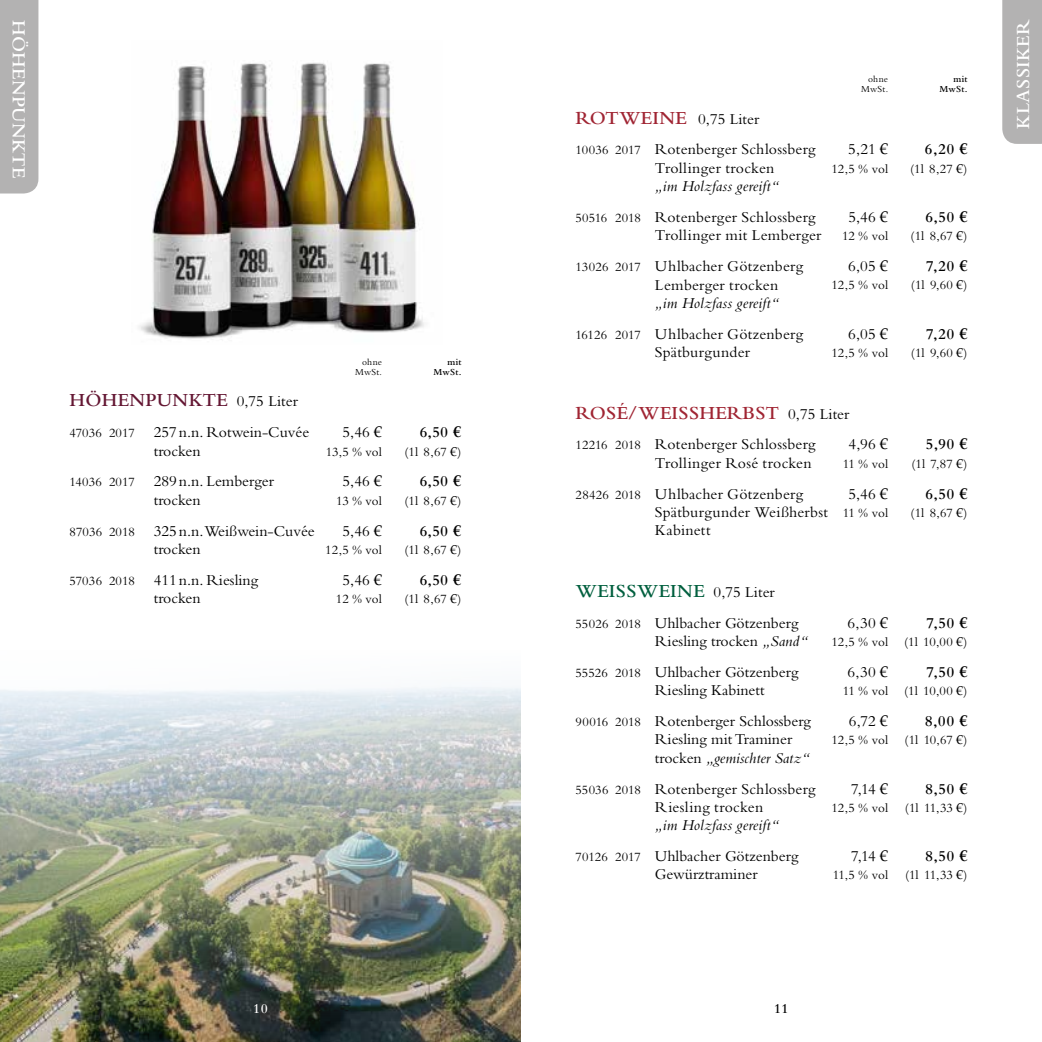
<style>
.page{position:relative;width:1042px;height:1042px;background:#fff}
.page>*{position:absolute;margin:0;border:0;box-sizing:border-box;transform-origin:0 0}
.t1{font:600 19.25px "Bembo";letter-spacing:.02em;color:#a02533}
.t2{font:600 19.25px "Bembo";letter-spacing:.02em;color:#fff}
.t3{font:600 19.25px "Bembo";letter-spacing:.02em;color:#641733}
.t4{font:600 19.25px "Bembo";letter-spacing:.02em;color:#005f3e}
.t5{font:15.75px/30.8px "Bembo";letter-spacing:.005em;color:#000}
.t6{font:italic 15.75px/30.8px "Bembo";letter-spacing:.01em;color:#000}
.t7{font:600 15.75px "Bembo";letter-spacing:.005em;color:#000}
.t8{font:15.75px "Bembo";letter-spacing:.025em;color:#000}
.t9{font:600 14px "Bembo";color:#fff}
.t10{font:600 14px "Bembo";color:#000}
.t11{font:13.12px "Bembo";letter-spacing:.005em;color:#000}
.t12{font:9.62px "Bembo";letter-spacing:.02em;color:#000}
.t13{font:600 9.62px "Bembo";letter-spacing:.02em;color:#000}
.s1{font-weight:400;font-size:15.75px;color:#000}
.s2{font-size:13.12px}
.s3{font-family:"Book Antiqua"}
.s4{font-family:"Book Antiqua";font-weight:700}
.s5{font-weight:600;font-size:19.25px;color:#a02533}
.s6{font-style:italic}
.s7{font-style:normal;font-size:13.12px}
.s8{font-style:normal}
</style>
<div class="page">
<img style="left:139px;top:62px;width:285px;height:278px">
<img style="left:0;top:686px;width:521px;height:356px">
<div style="left:0;top:0;width:38px;height:193px;background:#b3b2b2"></div>
<div style="left:1002px;top:0;width:40px;height:144px;background:#b3b2b2"></div>
<p class="t2" style="left:30px;top:20px;width:160px;rotate:90deg">HÖHENPUNKTE</p>
<p class="t12" style="left:362px;top:356px;width:22px">ohne</p>
<p class="t13" style="left:447px;top:356px;width:16px">mit</p>
<p class="t12" style="left:355px;top:366px;width:28px">MwSt.</p>
<p class="t13" style="left:433px;top:367px;width:30px">MwSt.</p>
<p class="t3" style="left:69px;top:390px;width:230px">HÖHENPUNKTE <span class="s1">0,75 Liter</span></p>
<p class="t5" style="left:69px;top:417px;width:241px"><span class="s2">47036 2017</span> 257n.n. Rotwein-Cuvée</p>
<p class="t5" style="left:342px;top:417px;width:41px">5,46 <span class="s3">€</span></p>
<p class="t7" style="left:419px;top:423px;width:43px">6,50 <span class="s4">€</span></p>
<p class="t5" style="left:154px;top:435px;width:48px">trocken</p>
<p class="t11" style="left:326px;top:444px;width:58px">13,5 % vol</p>
<p class="t11" style="left:404px;top:444px;width:58px">(1l 8,67 <span class="s3">€</span>)</p>
<p class="t5" style="left:69px;top:466px;width:206px"><span class="s2">14036 2017</span> 289n.n. Lemberger</p>
<p class="t5" style="left:342px;top:466px;width:41px">5,46 <span class="s3">€</span></p>
<p class="t7" style="left:419px;top:473px;width:43px">6,50 <span class="s4">€</span></p>
<p class="t5" style="left:154px;top:484px;width:48px">trocken</p>
<p class="t11" style="left:336px;top:493px;width:47px">13 % vol</p>
<p class="t11" style="left:404px;top:493px;width:58px">(1l 8,67 <span class="s3">€</span>)</p>
<p class="t5" style="left:69px;top:515px;width:247px"><span class="s2">87036 2018</span> 325n.n.Weißwein-Cuvée</p>
<p class="t5" style="left:342px;top:515px;width:41px">5,46 <span class="s3">€</span></p>
<p class="t7" style="left:419px;top:522px;width:43px">6,50 <span class="s4">€</span></p>
<p class="t5" style="left:154px;top:533px;width:48px">trocken</p>
<p class="t11" style="left:325px;top:542px;width:58px">12,5 % vol</p>
<p class="t11" style="left:404px;top:542px;width:58px">(1l 8,67 <span class="s3">€</span>)</p>
<p class="t5" style="left:69px;top:564px;width:190px"><span class="s2">57036 2018</span> 411n.n. Riesling</p>
<p class="t5" style="left:342px;top:564px;width:41px">5,46 <span class="s3">€</span></p>
<p class="t7" style="left:419px;top:571px;width:43px">6,50 <span class="s4">€</span></p>
<p class="t5" style="left:154px;top:582px;width:48px">trocken</p>
<p class="t11" style="left:336px;top:591px;width:48px">12 % vol</p>
<p class="t11" style="left:404px;top:591px;width:58px">(1l 8,67 <span class="s3">€</span>)</p>
<p class="t9" style="left:253px;top:1000px;width:16px">10</p>
<p class="t5" style="left:575px;top:103px;width:242px"><span class="s5">ROTWEINE</span> 0,75 Liter<br><span class="s2">10036 2017</span> Rotenberger Schlossberg</p>
<p class="t12" style="left:868px;top:73px;width:22px">ohne</p>
<p class="t13" style="left:953px;top:73px;width:16px">mit</p>
<p class="t12" style="left:861px;top:84px;width:28px">MwSt.</p>
<p class="t13" style="left:939px;top:84px;width:30px">MwSt.</p>
<p class="t5" style="left:848px;top:134px;width:41px">5,21 <span class="s3">€</span></p>
<p class="t7" style="left:924px;top:141px;width:44px">6,20 <span class="s4">€</span></p>
<p class="t5" style="left:655px;top:152px;width:121px">Trollinger trocken</p>
<p class="t11" style="left:831px;top:161px;width:58px">12,5 % vol</p>
<p class="t11" style="left:910px;top:161px;width:59px">(1l 8,27 <span class="s3">€</span>)</p>
<p class="t5" style="left:575px;top:170px;width:242px;text-indent:79px"><span class="s6">„im Holzfass gereift“<br></span><span class="s2">50516 2018</span> Rotenberger Schlossberg</p>
<p class="t5" style="left:848px;top:201px;width:41px">5,46 <span class="s3">€</span></p>
<p class="t7" style="left:925px;top:208px;width:44px">6,50 <span class="s4">€</span></p>
<p class="t5" style="left:655px;top:220px;width:168px">Trollinger mit Lemberger</p>
<p class="t11" style="left:842px;top:229px;width:48px">12 % vol</p>
<p class="t11" style="left:910px;top:229px;width:58px">(1l 8,67 <span class="s3">€</span>)</p>
<p class="t5" style="left:575px;top:250px;width:229px"><span class="s2">13026 2017</span> Uhlbacher Götzenberg</p>
<p class="t5" style="left:848px;top:250px;width:42px">6,05 <span class="s3">€</span></p>
<p class="t7" style="left:926px;top:257px;width:43px">7,20 <span class="s4">€</span></p>
<p class="t5" style="left:655px;top:269px;width:125px">Lemberger trocken</p>
<p class="t11" style="left:831px;top:278px;width:58px">12,5 % vol</p>
<p class="t11" style="left:911px;top:278px;width:58px">(1l 9,60 <span class="s3">€</span>)</p>
<p class="t6" style="left:575px;top:287px;width:229px;text-indent:79px">„im Holzfass gereift“<br><span class="s7">16126 2017</span> <span class="s8">Uhlbacher Götzenberg</span></p>
<p class="t5" style="left:848px;top:318px;width:42px">6,05 <span class="s3">€</span></p>
<p class="t7" style="left:926px;top:325px;width:43px">7,20 <span class="s4">€</span></p>
<p class="t5" style="left:655px;top:336px;width:97px">Spätburgunder</p>
<p class="t11" style="left:831px;top:345px;width:58px">12,5 % vol</p>
<p class="t11" style="left:911px;top:345px;width:58px">(1l 9,60 <span class="s3">€</span>)</p>
<p class="t1" style="left:575px;top:402px;width:275px">ROSÉ/WEISSHERBST <span class="s1">0,75 Liter</span></p>
<p class="t5" style="left:575px;top:429px;width:242px"><span class="s2">12216 2018</span> Rotenberger Schlossberg</p>
<p class="t5" style="left:848px;top:429px;width:41px">4,96 <span class="s3">€</span></p>
<p class="t7" style="left:925px;top:436px;width:43px">5,90 <span class="s4">€</span></p>
<p class="t5" style="left:655px;top:447px;width:158px">Trollinger Rosé trocken</p>
<p class="t11" style="left:842px;top:456px;width:47px">11 % vol</p>
<p class="t11" style="left:911px;top:456px;width:58px">(1l 7,87 <span class="s3">€</span>)</p>
<p class="t5" style="left:575px;top:478px;width:229px"><span class="s2">28426 2018</span> Uhlbacher Götzenberg</p>
<p class="t5" style="left:848px;top:478px;width:41px">5,46 <span class="s3">€</span></p>
<p class="t7" style="left:925px;top:485px;width:44px">6,50 <span class="s4">€</span></p>
<p class="t5" style="left:655px;top:496px;width:235px">Spätburgunder Weißherbst <span class="s2">11 % vol</span></p>
<p class="t11" style="left:910px;top:505px;width:58px">(1l 8,67 <span class="s3">€</span>)</p>
<p class="t5" style="left:655px;top:515px;width:57px">Kabinett</p>
<p class="t4" style="left:575px;top:580px;width:201px">WEISSWEINE <span class="s1">0,75 Liter</span></p>
<p class="t5" style="left:575px;top:607px;width:224px"><span class="s2">55026 2018</span> Uhlbacher Götzenberg</p>
<p class="t5" style="left:847px;top:607px;width:42px">6,30 <span class="s3">€</span></p>
<p class="t7" style="left:926px;top:614px;width:43px">7,50 <span class="s4">€</span></p>
<p class="t5" style="left:655px;top:625px;width:154px">Riesling trocken <span class="s6">„Sand“</span></p>
<p class="t11" style="left:831px;top:634px;width:138px">12,5 % vol (1l 10,00 <span class="s3">€</span>)</p>
<p class="t5" style="left:575px;top:656px;width:224px"><span class="s2">55526 2018</span> Uhlbacher Götzenberg</p>
<p class="t5" style="left:847px;top:656px;width:42px">6,30 <span class="s3">€</span></p>
<p class="t7" style="left:926px;top:663px;width:43px">7,50 <span class="s4">€</span></p>
<p class="t5" style="left:655px;top:674px;width:111px">Riesling Kabinett</p>
<p class="t11" style="left:842px;top:683px;width:126px">11 % vol (1l 10,00 <span class="s3">€</span>)</p>
<p class="t5" style="left:575px;top:705px;width:237px"><span class="s2">90016 2018</span> Rotenberger Schlossberg</p>
<p class="t5" style="left:849px;top:705px;width:41px">6,72 <span class="s3">€</span></p>
<p class="t7" style="left:925px;top:712px;width:44px">8,00 <span class="s4">€</span></p>
<p class="t5" style="left:655px;top:724px;width:139px">Riesling mit Traminer</p>
<p class="t11" style="left:831px;top:732px;width:58px">12,5 % vol</p>
<p class="t11" style="left:904px;top:732px;width:64px">(1l 10,67 <span class="s3">€</span>)</p>
<p class="t5" style="left:575px;top:742px;width:242px;text-indent:79px">trocken <span class="s6">„gemischter Satz“<br></span><span class="s2">55036 2018</span> Rotenberger Schlossberg</p>
<p class="t5" style="left:851px;top:773px;width:39px">7,14 <span class="s3">€</span></p>
<p class="t7" style="left:925px;top:780px;width:44px">8,50 <span class="s4">€</span></p>
<p class="t8" style="left:655px;top:798px;width:110px">Riesling trocken</p>
<p class="t11" style="left:831px;top:800px;width:58px">12,5 % vol</p>
<p class="t11" style="left:905px;top:800px;width:64px">(1l 11,33 <span class="s3">€</span>)</p>
<p class="t6" style="left:575px;top:809px;width:224px;text-indent:79px">„im Holzfass gereift“<br><span class="s7">70126 2017</span> <span class="s8">Uhlbacher Götzenberg</span></p>
<p class="t5" style="left:851px;top:840px;width:39px">7,14 <span class="s3">€</span></p>
<p class="t7" style="left:925px;top:847px;width:44px">8,50 <span class="s4">€</span></p>
<p class="t5" style="left:655px;top:859px;width:104px">Gewürztraminer</p>
<p class="t11" style="left:833px;top:867px;width:57px">11,5 % vol</p>
<p class="t11" style="left:905px;top:867px;width:64px">(1l 11,33 <span class="s3">€</span>)</p>
<p class="t10" style="left:774px;top:1000px;width:16px">11</p>
<p class="t2" style="left:1012px;top:129px;width:111px;rotate:-90deg">KLASSIKER</p>
</div>
